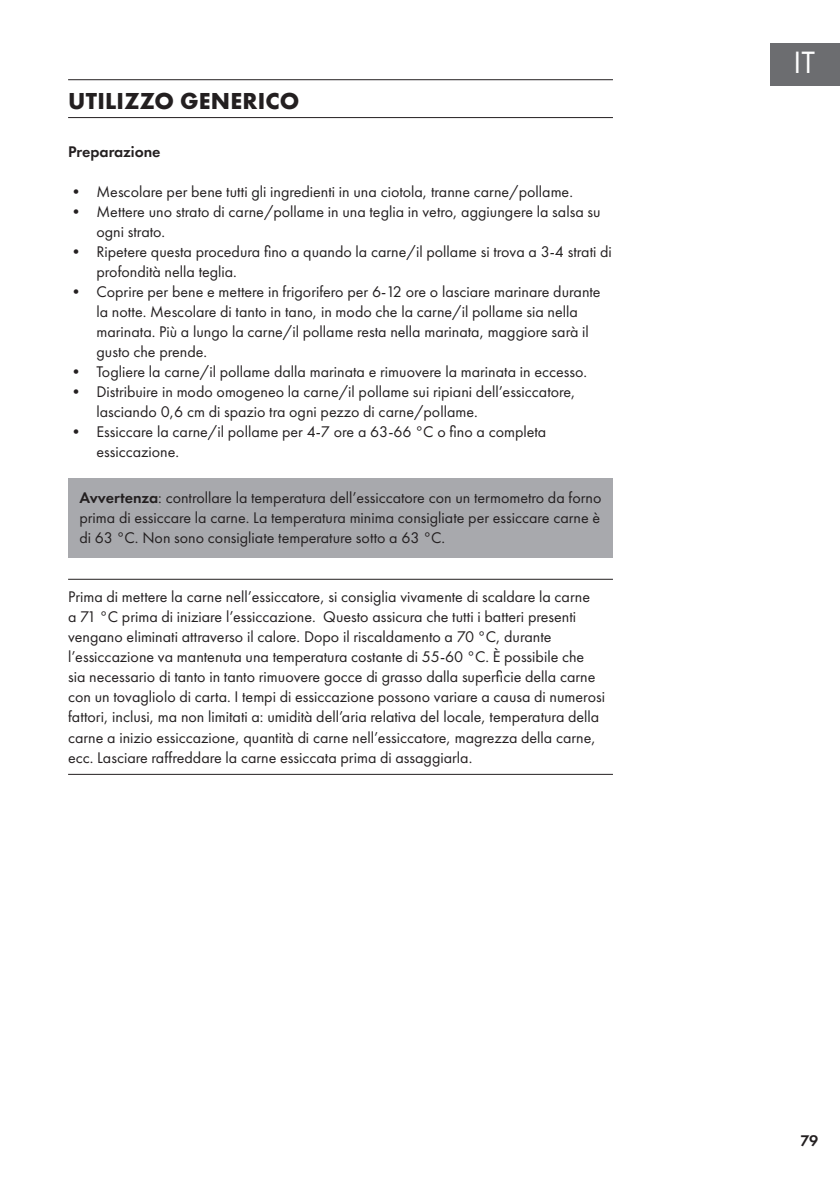
<style>
.page{position:relative;width:840px;height:1191px;background:#fff}
.page>*{position:absolute;margin:0;border:0;box-sizing:border-box;transform-origin:0 0}
.t1{font:32px "Futura PTW08";color:#fff}
.t2{font:700 24px "Futura PTW08";letter-spacing:.01em;color:#231f20}
.t3{font:16px/20px "Futura PTW08";color:#231f20}
.t4{font:600 16px "Futura PTW08";color:#231f20}
.s1{font-weight:600}
</style>
<div class="page">
<div style="left:770px;top:43px;width:69px;height:42px;background:#6c6d70"></div>
<hr style="left:68px;top:79px;width:544px;height:1px;background:#231f20">
<hr style="left:68px;top:117px;width:544px;height:1px;background:#231f20">
<div style="left:68px;top:479px;width:544px;height:79px;background:#a8a9ad"></div>
<hr style="left:68px;top:579px;width:544px;height:1px;background:#231f20">
<hr style="left:68px;top:774px;width:544px;height:1px;background:#231f20">
<h2 class="t2" style="left:68px;top:85px;width:233px">UTILIZZO GENERICO</h2>
<p class="t4" style="left:68px;top:142px;width:94px">Preparazione</p>
<p class="t3" style="left:68px;top:181px;width:506px">• Mescolare per bene tutti gli ingredienti in una ciotola, tranne carne/pollame.</p>
<p class="t3" style="left:96px;top:201px;width:505px;text-indent:-28px">• Mettere uno strato di carne/pollame in una teglia in vetro, aggiungere la salsa su ogni strato.</p>
<p class="t3" style="left:96px;top:241px;width:516px;text-indent:-28px">• Ripetere questa procedura fino a quando la carne/il pollame si trova a 3-4 strati di profondità nella teglia.</p>
<p class="t3" style="left:96px;top:281px;width:505px;text-indent:-28px">• Coprire per bene e mettere in frigorifero per 6-12 ore o lasciare marinare durante la notte. Mescolare di tanto in tano, in modo che la carne/il pollame sia nella marinata. Più a lungo la carne/il pollame resta nella marinata, maggiore sarà il gusto che prende.</p>
<p class="t3" style="left:68px;top:361px;width:520px">• Togliere la carne/il pollame dalla marinata e rimuovere la marinata in eccesso.</p>
<p class="t3" style="left:96px;top:381px;width:480px;text-indent:-28px">• Distribuire in modo omogeneo la carne/il pollame sui ripiani dell’essiccatore, lasciando 0,6 cm di spazio tra ogni pezzo di carne/pollame.</p>
<p class="t3" style="left:96px;top:421px;width:451px;text-indent:-28px">• Essiccare la carne/il pollame per 4-7 ore a 63-66 °C o fino a completa essiccazione.</p>
<p class="t3" style="left:79px;top:487px;width:523px;text-align:justify"><span class="s1">Avvertenza</span>: controllare la temperatura dell’essiccatore con un termometro da forno prima di essiccare la carne. La temperatura minima consigliate per essiccare carne è di 63 °C. Non sono consigliate temperature sotto a 63 °C.</p>
<p class="t3" style="left:68px;top:587px;width:538px">Prima di mettere la carne nell’essiccatore, si consiglia vivamente di scaldare la carne<br>a 71 °C prima di iniziare l’essiccazione. Questo assicura che tutti i batteri presenti vengano eliminati attraverso il calore. Dopo il riscaldamento a 70 °C, durante l’essiccazione va mantenuta una temperatura costante di 55-60 °C. È possibile che sia necessario di tanto in tanto rimuovere gocce di grasso dalla superficie della carne con un tovagliolo di carta. I tempi di essiccazione possono variare a causa di numerosi fattori, inclusi, ma non limitati a: umidità dell’aria relativa del locale, temperatura della carne a inizio essiccazione, quantità di carne nell’essiccatore, magrezza della carne, ecc. Lasciare raffreddare la carne essiccata prima di assaggiarla.</p>
<h1 class="t1" style="left:793px;top:43px;width:23px">IT</h1>
<p class="t4" style="left:800px;top:1130px;width:19px">79</p>
</div>
